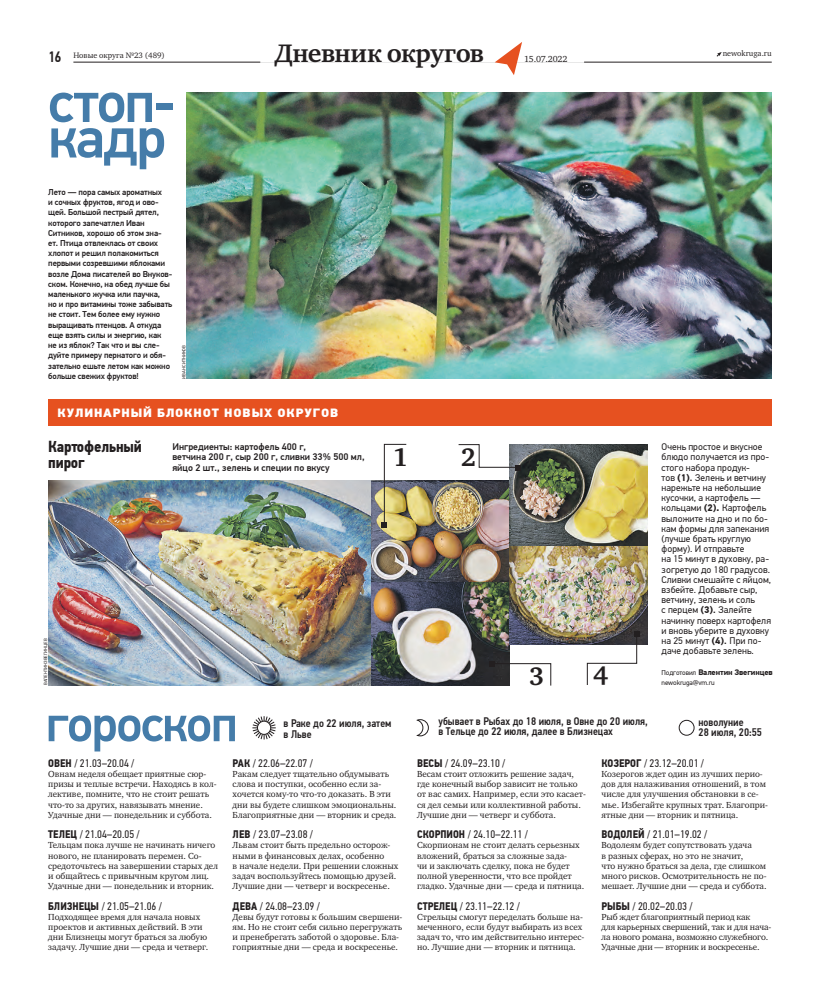
<style>
.page{position:relative;width:820px;height:993px;background:#fff}
.page>*{position:absolute;margin:0;border:0;box-sizing:border-box;transform-origin:0 0}
.t1{font:500 58.8px "PF Din Text Pro";letter-spacing:-.035em;color:#457ca9}
.t2{font:500 51.4px "PF Din Text Pro";letter-spacing:-.035em;color:#457ca9}
.t3{font:700 26px "Charter ITC";letter-spacing:-.01em;color:#231f20}
.t4{font:700 16px/16px "PF Din Text Cond Pro";letter-spacing:-.01em;color:#231f20}
.t5{font:500 15px "PF Din Text Cond Pro";color:#231f20}
.t6{font:900 12px "PF Din Text Pro";letter-spacing:.07em;color:#fff}
.t7{font:11px "PF Din Text Cond Pro";color:#231f20}
.t8{font:500 11px/10.2px "PF Din Text Cond Pro";color:#231f20}
.t9{font:9.6px/10.2px "PF Din Text Pro";letter-spacing:.005em;color:#231f20}
.t10{font:500 9.6px/10.2px "PF Din Text Pro";color:#231f20}
.t11{font:9px/10.2px "Charter ITC";color:#231f20}
.t12{font:500 8.5px/10.2px "PF Din Text Pro";letter-spacing:-.015em;color:#231f20}
.t13{font:8px "Charter ITC";color:#231f20}
.t14{font:700 8px "PF Din Text Pro";letter-spacing:-.015em;color:#231f20}
.t15{font:7px "PF Din Text Pro";letter-spacing:-.015em;color:#231f20}
.t16{font:4.5px "PF Din Text Pro";color:#231f20}
.s1{font-weight:700}
.s2{font-weight:500}
.s3{font-weight:400;font-size:7px}
</style>
<div class="page">
<svg style="left:716px;top:52px;width:5px;height:5px"></svg>
<hr style="left:73px;top:62px;width:698px;height:1px;background:#231f20">
<div style="left:260px;top:43px;width:324px;height:20px;background:#fff"></div>
<svg style="left:494px;top:42px;width:28px;height:33px"></svg>
<svg style="left:416px;top:719px;width:12px;height:17px"></svg>
<svg style="left:252px;top:716px;width:24px;height:23px"></svg>
<div style="left:678px;top:719px;width:16px;height:16px;border:1px solid #231f20;border-radius:50%"></div>
<img style="left:186px;top:93px;width:585px;height:285px">
<img style="left:48px;top:480px;width:461px;height:204px">
<img style="left:509px;top:444px;width:138px;height:200px">
<svg style="left:381px;top:443px;width:25px;height:85px"></svg>
<svg style="left:489px;top:660px;width:62px;height:25px"></svg>
<svg style="left:586px;top:631px;width:53px;height:54px"></svg>
<svg style="left:458px;top:444px;width:63px;height:26px"></svg>
<div style="left:48px;top:399px;width:723px;height:26px;background:#e65120"></div>
<h3 class="t5" style="left:48px;top:51px;width:15px">16</h3>
<h3 class="t3" style="left:274px;top:37px;width:211px">Дневник округов</h3>
<p class="t13" style="left:722px;top:48px;width:51px">newokruga.ru</p>
<p class="t13" style="left:73px;top:50px;width:93px">Новые округа №23 (489)</p>
<p class="t11" style="left:524px;top:54px;width:45px">15.07.2022</p>
<h1 class="t1" style="left:48px;top:78px;width:128px">стоп-</h1>
<h1 class="t1" style="left:48px;top:113px;width:120px">кадр</h1>
<p class="t12" style="left:48px;top:188px;width:126px">Лето — пора самых ароматных<br>и сочных фруктов, ягод и ово&shy;щей. Большой пестрый дятел, которого запечатлел Иван<br>Ситников, хорошо об этом зна&shy;ет. Птица отвлеклась от своих хлопот и решил полакомиться первыми созревшими яблоками возле Дома писателей во Внуков&shy;ском. Конечно, на обед лучше бы маленького жучка или паучка,<br>но и про витамины тоже забывать не стоит. Тем более ему нужно выращивать птенцов. А откуда еще взять силы и энергию, как<br>не из яблок? Так что и вы сле&shy;дуйте примеру пернатого и обя&shy;зательно ешьте летом как можно больше свежих фруктов!</p>
<p class="t16" style="left:182px;top:378px;width:35px;rotate:-90deg">ИВАН СИТНИКОВ</p>
<h3 class="t6" style="left:58px;top:407px;width:282px">КУЛИНАРНЫЙ БЛОКНОТ НОВЫХ ОКРУГОВ</h3>
<h3 class="t4" style="left:48px;top:439px;width:95px">Картофельный пирог</h3>
<p class="t10" style="left:172px;top:442px;width:194px">Ингредиенты: картофель 400 г,<br>ветчина 200 г, сыр 200 г, сливки 33% 500 мл, яйцо 2 шт., зелень и специи по вкусу</p>
<p class="t9" style="left:661px;top:442px;width:111px">Очень простое и вкусное блюдо получается из про&shy;стого набора продук-<br>тов <span class="s1">(1)</span><span class="s2">.</span> Зелень и ветчину нарежьте на небольшие кусочки, а картофель — кольцами <span class="s1">(2).</span> Картофель выложите на дно и по бо&shy;кам формы для запекания (лучше брать круглую форму). И отправьте<br>на 15 минут в духовку, ра&shy;зогретую до 180 градусов.<br>Сливки смешайте с яйцом, взбейте. Добавьте сыр, ветчину, зелень и соль<br>с перцем <span class="s1">(3)</span><span class="s2">.</span> Залейте начинку поверх картофеля и вновь уберите в духовку на 25 минут <span class="s1">(4)</span><span class="s2">.</span> При по&shy;даче добавьте зелень.</p>
<p class="t14" style="left:661px;top:668px;width:112px"><span class="s3">Подготовил</span> Валентин Звегинцев</p>
<p class="t15" style="left:661px;top:679px;width:55px">newokruga@vm.ru</p>
<h3 class="t3" style="left:393px;top:441px;width:17px">1</h3>
<h3 class="t3" style="left:460px;top:441px;width:17px">2</h3>
<p class="t16" style="left:44px;top:684px;width:48px;rotate:-90deg">ВАЛЕНТИНЗВЕГИНЦЕВ</p>
<h3 class="t3" style="left:593px;top:659px;width:17px">4</h3>
<h3 class="t3" style="left:529px;top:659px;width:17px">3</h3>
<h2 class="t2" style="left:46px;top:702px;width:194px">гороскоп</h2>
<p class="t7" style="left:48px;top:758px;width:88px"><span class="s1">ОВЕН</span> / 21.03–20.04 /</p>
<p class="t11" style="left:48px;top:768px;width:170px">Овнам неделя обещает приятные сюр&shy;призы и теплые встречи. Находясь в кол&shy;лективе, помните, что не стоит решать что-то за других, навязывать мнение.<br>Удачные дни — понедельник и суббота.</p>
<p class="t7" style="left:232px;top:829px;width:82px"><span class="s1">ЛЕВ</span> / 23.07–23.08 /</p>
<p class="t11" style="left:232px;top:839px;width:167px">Львам стоит быть предельно осторож&shy;ными в финансовых делах, особенно<br>в начале недели. При решении сложных задач воспользуйтесь помощью друзей.<br>Лучшие дни — четверг и воскресенье.</p>
<p class="t8" style="left:283px;top:719px;width:109px">в Раке до 22 июля, затем в Льве</p>
<p class="t8" style="left:438px;top:716px;width:211px">убывает в Рыбах до 18 июля, в Овне до 20 июля, в Тельце до 22 июля, далее в Близнецах</p>
<p class="t8" style="left:698px;top:718px;width:65px">новолуние<br>28 июля, 20:55</p>
<p class="t7" style="left:232px;top:758px;width:82px"><span class="s1">РАК</span> / 22.06–22.07 /</p>
<p class="t11" style="left:232px;top:768px;width:165px">Ракам следует тщательно обдумывать слова и поступки, особенно если за&shy;хочется кому-то что-то доказать. В эти дни вы будете слишком эмоциональны.<br>Благоприятные дни — вторник и среда.</p>
<p class="t7" style="left:417px;top:758px;width:90px"><span class="s1">ВЕСЫ</span> / 24.09–23.10 /</p>
<p class="t11" style="left:417px;top:768px;width:170px">Весам стоит отложить решение задач, где конечный выбор зависит не только от вас самих. Например, если это касает&shy;ся дел семьи или коллективной работы.<br>Лучшие дни — четверг и суббота.</p>
<p class="t7" style="left:601px;top:758px;width:104px"><span class="s1">КОЗЕРОГ</span> / 23.12–20.01 /</p>
<p class="t11" style="left:601px;top:768px;width:168px">Козерогов ждет один из лучших перио&shy;дов для налаживания отношений, в том числе для улучшения обстановки в се&shy;мье. Избегайте крупных трат. Благопри&shy;ятные дни — вторник и пятница.</p>
<p class="t7" style="left:601px;top:829px;width:107px"><span class="s1">ВОДОЛЕЙ</span> / 21.01–19.02 /</p>
<p class="t11" style="left:601px;top:839px;width:167px">Водолеям будет сопутствовать удача<br>в разных сферах, но это не значит,<br>что нужно браться за дела, где слишком много рисков. Осмотрительность не по&shy;мешает. Лучшие дни — среда и суббота.</p>
<p class="t7" style="left:48px;top:829px;width:93px"><span class="s1">ТЕЛЕЦ</span> / 21.04–20.05 /</p>
<p class="t11" style="left:48px;top:839px;width:171px">Тельцам пока лучше не начинать ничего нового, не планировать перемен. Со&shy;средоточьтесь на завершении старых дел и общайтесь с привычным кругом лиц.<br>Удачные дни — понедельник и вторник.</p>
<p class="t7" style="left:417px;top:829px;width:112px"><span class="s1">СКОРПИОН</span> / 24.10–22.11 /</p>
<p class="t11" style="left:417px;top:839px;width:169px">Скорпионам не стоит делать серьезных вложений, браться за сложные зада-<br>чи и заключать сделку, пока не будет полной уверенности, что все пройдет гладко. Удачные дни — среда и пятница.</p>
<p class="t7" style="left:48px;top:901px;width:115px"><span class="s1">БЛИЗНЕЦЫ</span> / 21.05–21.06 /</p>
<p class="t11" style="left:48px;top:911px;width:161px">Подходящее время для начала новых проектов и активных действий. В эти дни Близнецы могут браться за любую задачу. Лучшие дни — среда и четверг.</p>
<p class="t7" style="left:232px;top:901px;width:89px"><span class="s1">ДЕВА</span> / 24.08–23.09 /</p>
<p class="t11" style="left:232px;top:911px;width:171px">Девы будут готовы к большим свершени&shy;ям. Но не стоит себя сильно перегружать и пренебрегать заботой о здоровье. Бла&shy;гоприятные дни — среда и воскресенье.</p>
<p class="t7" style="left:417px;top:901px;width:104px"><span class="s1">СТРЕЛЕЦ</span> / 23.11–22.12 /</p>
<p class="t11" style="left:417px;top:911px;width:169px">Стрельцы смогут переделать больше на&shy;меченного, если будут выбирать из всех задач то, что им действительно интерес&shy;но. Лучшие дни — вторник и пятница.</p>
<p class="t7" style="left:601px;top:901px;width:93px"><span class="s1">РЫБЫ</span> / 20.02–20.03 /</p>
<p class="t11" style="left:601px;top:911px;width:171px">Рыб ждет благоприятный период как<br>для карьерных свершений, так и для нача&shy;ла нового романа, возможно служебного.<br>Удачные дни — вторник и воскресенье.</p>
</div>
